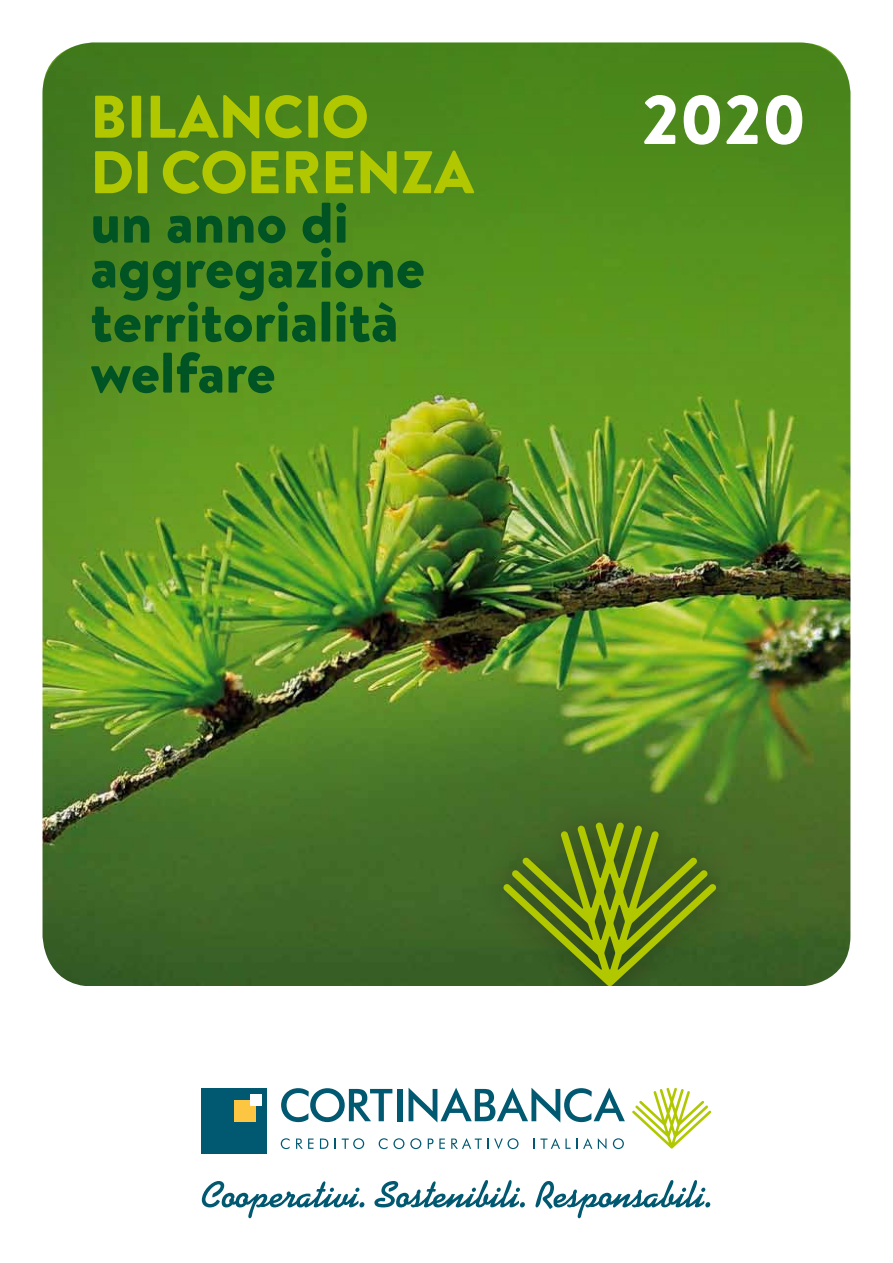
<style>
.page{position:relative;width:893px;height:1263px;background:#fff}
.page>*{position:absolute;margin:0;border:0;box-sizing:border-box;transform-origin:0 0}
.t1{font:900 69px "Brandon Text";color:#fff}
.t2{font:900 60px/55.5px "Brandon Text";color:#b1c800}
.t3{font:900 57px/45px "Brandon Text";color:#005424}
</style>
<div class="page">
<img style="left:43px;top:43px;width:807px;height:943px">
<img style="left:43px;top:43px;width:807px;height:544px;border-radius:51px">
<div style="left:474px;top:793px;width:264px;height:215px;background:#436a28"></div>
<svg style="left:503px;top:822px;width:213px;height:164px"></svg>
<svg style="left:202px;top:1181px;width:162px;height:37px"></svg>
<svg style="left:374px;top:1180px;width:151px;height:27px"></svg>
<svg style="left:535px;top:1180px;width:175px;height:38px"></svg>
<svg style="left:281px;top:1088px;width:111px;height:34px"></svg>
<div style="left:397px;top:1089px;width:5px;height:32px;background:#005871"></div>
<svg style="left:409px;top:1088px;width:216px;height:34px"></svg>
<svg style="left:281px;top:1138px;width:9px;height:11px"></svg>
<svg style="left:296px;top:1138px;width:18px;height:11px"></svg>
<svg style="left:320px;top:1138px;width:8px;height:11px"></svg>
<svg style="left:342px;top:1138px;width:22px;height:11px"></svg>
<svg style="left:379px;top:1138px;width:8px;height:11px"></svg>
<svg style="left:393px;top:1138px;width:11px;height:11px"></svg>
<svg style="left:410px;top:1138px;width:11px;height:11px"></svg>
<svg style="left:428px;top:1138px;width:17px;height:11px"></svg>
<svg style="left:451px;top:1138px;width:68px;height:11px"></svg>
<svg style="left:533px;top:1138px;width:59px;height:11px"></svg>
<svg style="left:598px;top:1138px;width:8px;height:11px"></svg>
<svg style="left:613px;top:1138px;width:11px;height:11px"></svg>
<svg style="left:632px;top:1088px;width:79px;height:60px"></svg>
<div style="left:201px;top:1088px;width:66px;height:66px;background:#005871"></div>
<div style="left:234px;top:1099px;width:22px;height:22px;background:#fcc643"></div>
<div style="left:250px;top:1094px;width:11px;height:11px;background:#fff"></div>
<div style="left:70px;top:986px;width:756px;height:38px;background:#fff"></div>
<p class="t2" style="left:90px;top:88px;width:385px">BILANCIO<br>DI COERENZA</p>
<p class="t1" style="left:642px;top:71px;width:166px">2020</p>
<p class="t3" style="left:90px;top:199px;width:336px">un anno di aggregazione</p>
<p class="t3" style="left:90px;top:295px;width:310px;line-height:51px">territorialità welfare</p>
</div>
